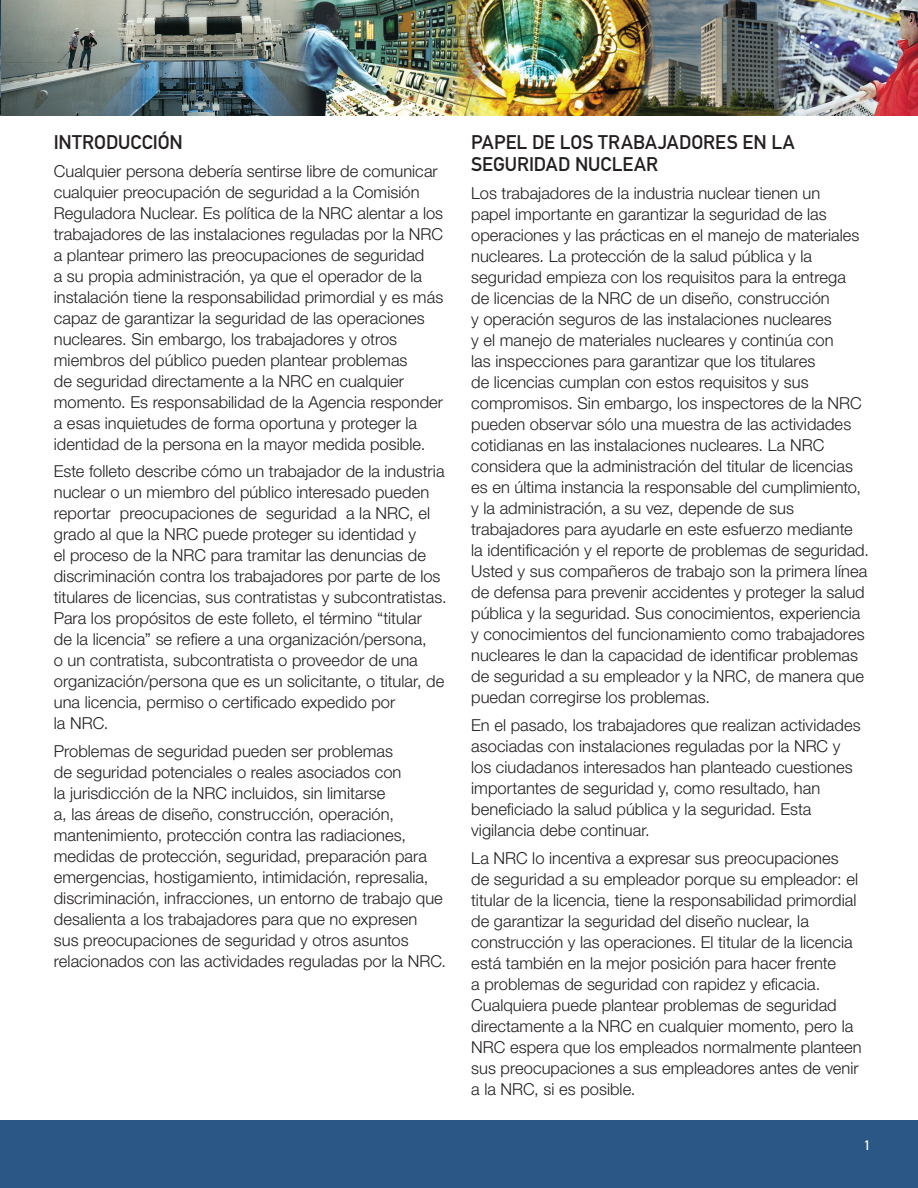
<style>
.page{position:relative;width:918px;height:1188px;background:#fff}
.page>*{position:absolute;margin:0;border:0;box-sizing:border-box;transform-origin:0 0}
.subhead_B_level{font:19.5px/22.5px "DIN Mittelschrift Std";color:#231f20}
.main_body{font:300 16.5px/21px "Helvetica Neue LT Std";color:#231f20}
.times_subheads{font:13.5px "DIN Mittelschrift Std";color:#fff}
</style>
<div class="page">
<div style="left:0;top:1120px;width:918px;height:68px;background:#2b5787"></div>
<img style="left:1px;top:0;width:917px;height:115px">
<hr style="left:0;top:0;width:1px;height:1188px;background:#2b5787">
<p class="subhead_B_level" style="left:54px;top:131px;width:131px">INTRODUCCIÓN</p>
<p class="main_body" style="left:54px;top:160px;width:391px">Cualquier persona debería sentirse libre de comunicar cualquier preocupación de seguridad a la Comisión Reguladora Nuclear. Es política de la NRC alentar a los trabajadores de las instalaciones reguladas por la NRC a plantear primero las preocupaciones de seguridad<br>a su propia administración, ya que el operador de la instalación tiene la responsabilidad primordial y es más capaz de garantizar la seguridad de las operaciones nucleares. Sin embargo, los trabajadores y otros miembros del público pueden plantear problemas<br>de seguridad directamente a la NRC en cualquier momento. Es responsabilidad de la Agencia responder a esas inquietudes de forma oportuna y proteger la identidad de la persona en la mayor medida posible.</p>
<p class="main_body" style="left:54px;top:461px;width:394px">Este folleto describe cómo un trabajador de la industria nuclear o un miembro del público interesado pueden reportar preocupaciones de seguridad a la NRC, el grado al que la NRC puede proteger su identidad y<br>el proceso de la NRC para tramitar las denuncias de discriminación contra los trabajadores por parte de los titulares de licencias, sus contratistas y subcontratistas.<br>Para los propósitos de este folleto, el término “titular<br>de la licencia” se refiere a una organización/persona,<br>o un contratista, subcontratista o proveedor de una organización/persona que es un solicitante, o titular, de una licencia, permiso o certificado expedido por<br>la NRC.</p>
<p class="main_body" style="left:54px;top:740px;width:394px">Problemas de seguridad pueden ser problemas<br>de seguridad potenciales o reales asociados con<br>la jurisdicción de la NRC incluidos, sin limitarse<br>a, las áreas de diseño, construcción, operación, mantenimiento, protección contra las radiaciones, medidas de protección, seguridad, preparación para emergencias, hostigamiento, intimidación, represalia, discriminación, infracciones, un entorno de trabajo que desalienta a los trabajadores para que no expresen sus preocupaciones de seguridad y otros asuntos relacionados con las actividades reguladas por la NRC.</p>
<p class="subhead_B_level" style="left:471px;top:131px;width:325px">PAPEL DE LOS TRABAJADORES EN LA<br>SEGURIDAD NUCLEAR</p>
<p class="main_body" style="left:471px;top:182px;width:399px">Los trabajadores de la industria nuclear tienen un<br>papel importante en garantizar la seguridad de las operaciones y las prácticas en el manejo de materiales nucleares. La protección de la salud pública y la seguridad empieza con los requisitos para la entrega<br>de licencias de la NRC de un diseño, construcción<br>y operación seguros de las instalaciones nucleares<br>y el manejo de materiales nucleares y continúa con<br>las inspecciones para garantizar que los titulares<br>de licencias cumplan con estos requisitos y sus compromisos. Sin embargo, los inspectores de la NRC pueden observar sólo una muestra de las actividades cotidianas en las instalaciones nucleares. La NRC considera que la administración del titular de licencias es en última instancia la responsable del cumplimiento, y la administración, a su vez, depende de sus trabajadores para ayudarle en este esfuerzo mediante<br>la identificación y el reporte de problemas de seguridad.<br>Usted y sus compañeros de trabajo son la primera línea de defensa para prevenir accidentes y proteger la salud pública y la seguridad. Sus conocimientos, experiencia y conocimientos del funcionamiento como trabajadores nucleares le dan la capacidad de identificar problemas de seguridad a su empleador y la NRC, de manera que puedan corregirse los problemas.</p>
<p class="main_body" style="left:471px;top:714px;width:391px">En el pasado, los trabajadores que realizan actividades asociadas con instalaciones reguladas por la NRC y los ciudadanos interesados han planteado cuestiones importantes de seguridad y, como resultado, han beneficiado la salud pública y la seguridad. Esta vigilancia debe continuar.</p>
<p class="main_body" style="left:471px;top:847px;width:392px">La NRC lo incentiva a expresar sus preocupaciones<br>de seguridad a su empleador porque su empleador: el titular de la licencia, tiene la responsabilidad primordial de garantizar la seguridad del diseño nuclear, la construcción y las operaciones. El titular de la licencia está también en la mejor posición para hacer frente<br>a problemas de seguridad con rapidez y eficacia.<br>Cualquiera puede plantear problemas de seguridad directamente a la NRC en cualquier momento, pero la NRC espera que los empleados normalmente planteen sus preocupaciones a sus empleadores antes de venir a la NRC, si es posible.</p>
<p class="times_subheads" style="left:864px;top:1137px;width:8px">1</p>
</div>
